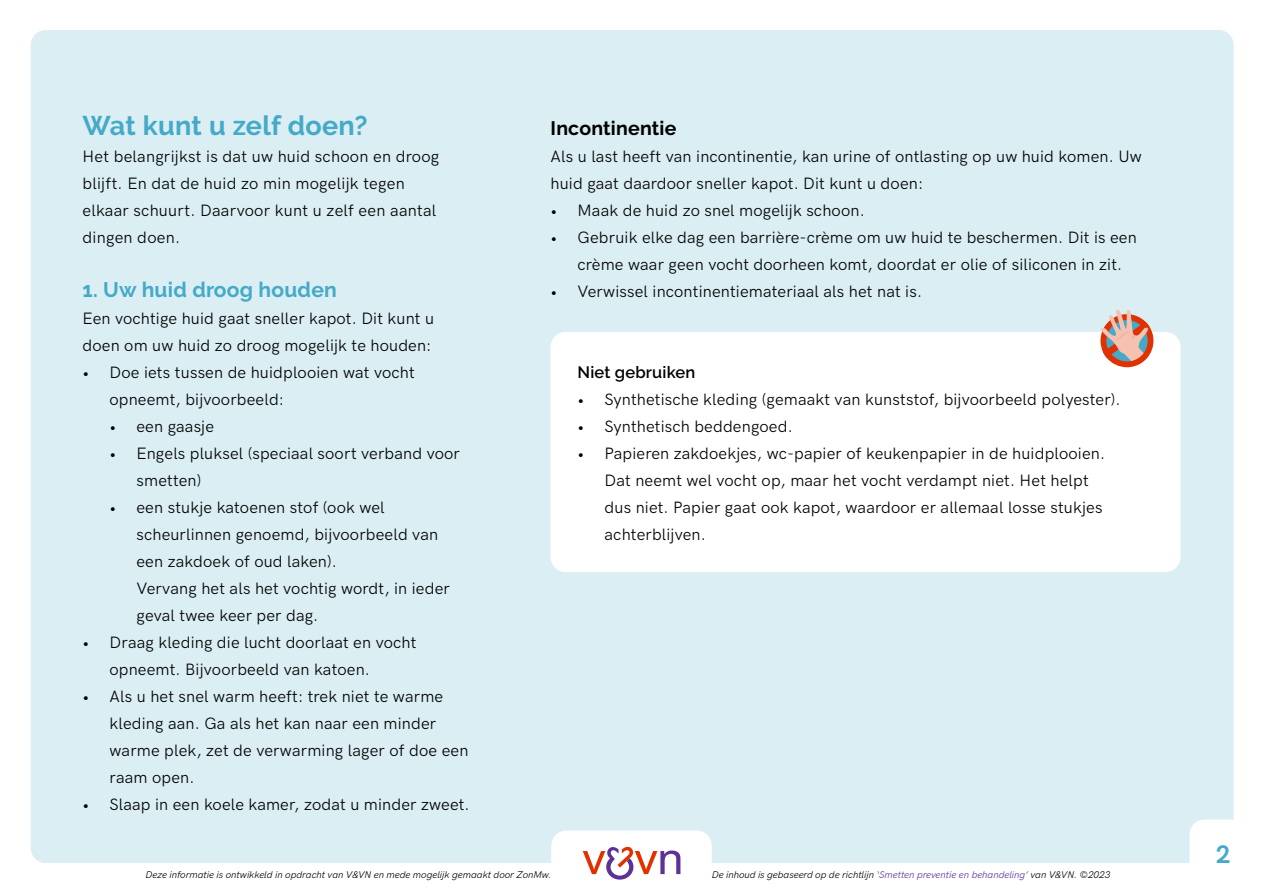
<style>
.page{position:relative;width:1263px;height:893px;background:#fff}
.page>*{position:absolute;margin:0;border:0;box-sizing:border-box;transform-origin:0 0}
.Kop_1__H2{font:700 27px "Raleway";letter-spacing:.01em;color:#45aac7}
.t1{font:700 25.5px "HK Grotesk";color:#45aac7}
.Kop_2__H3{font:700 21px "Raleway";letter-spacing:.01em;color:#45aac7}
.Kop_3__H4{font:700 19.5px "Raleway";letter-spacing:.01em;color:#000}
.Opsomming__p{font:16.5px/27px "HK Grotesk";letter-spacing:.01em;color:#000}
.Broodtekst__p{font:16.5px/27px "HK Grotesk";letter-spacing:.01em;color:#000}
.Kop_let-op__H6{font:600 16.5px "Raleway";letter-spacing:.01em;color:#000}
.t2{font:italic 9.75px "HK Grotesk";color:#000}
.s1{color:#5d3297}
</style>
<div class="page">
<div style="left:31px;top:30px;width:1203px;height:833px;background:#daeef4;border-radius:15px"></div>
<div style="left:1189px;top:819px;width:74px;height:74px;background:#fff;border-radius:15px"></div>
<div style="left:551px;top:830px;width:161px;height:63px;background:#fff;border-radius:15px"></div>
<svg style="left:583px;top:846px;width:97px;height:34px"></svg>
<div style="left:550px;top:332px;width:630px;height:240px;background:#fff;border-radius:15px"></div>
<svg style="left:1100px;top:309px;width:53px;height:58px"></svg>
<h2 class="Kop_1__H2" style="left:82px;top:110px;width:287px">Wat kunt u zelf doen?</h2>
<p class="Broodtekst__p" style="left:82px;top:142px;width:358px">Het belangrijkst is dat uw huid schoon en droog blijft. En dat de huid zo min mogelijk tegen elkaar schuurt. Daarvoor kunt u zelf een aantal dingen doen.</p>
<h3 class="Kop_2__H3" style="left:82px;top:278px;width:256px">1. Uw huid droog houden</h3>
<p class="Broodtekst__p" style="left:82px;top:304px;width:353px">Een vochtige huid gaat sneller kapot. Dit kunt u doen om uw huid zo droog mogelijk te houden:</p>
<p class="Opsomming__p" style="left:110px;top:358px;width:307px;text-indent:-27px">• Doe iets tussen de huidplooien wat vocht opneemt, bijvoorbeeld:</p>
<p class="Opsomming__p" style="left:110px;top:412px;width:106px">• een gaasje</p>
<p class="Opsomming__p" style="left:136px;top:439px;width:325px;text-indent:-27px">• Engels pluksel (speciaal soort verband voor smetten)</p>
<p class="Opsomming__p" style="left:136px;top:493px;width:315px;text-indent:-27px">• een stukje katoenen stof (ook wel scheurlinnen genoemd, bijvoorbeeld van een zakdoek of oud laken).<br>Vervang het als het vochtig wordt, in ieder geval twee keer per dag.</p>
<p class="Opsomming__p" style="left:110px;top:628px;width:308px;text-indent:-27px">• Draag kleding die lucht doorlaat en vocht opneemt. Bijvoorbeeld van katoen.</p>
<p class="Opsomming__p" style="left:110px;top:682px;width:360px;text-indent:-27px">• Als u het snel warm heeft: trek niet te warme kleding aan. Ga als het kan naar een minder warme plek, zet de verwarming lager of doe een raam open.</p>
<p class="Opsomming__p" style="left:82px;top:790px;width:389px">• Slaap in een koele kamer, zodat u minder zweet.</p>
<h4 class="Kop_3__H4" style="left:550px;top:117px;width:127px">Incontinentie</h4>
<p class="Broodtekst__p" style="left:550px;top:142px;width:593px">Als u last heeft van incontinentie, kan urine of ontlasting op uw huid komen. Uw huid gaat daardoor sneller kapot. Dit kunt u doen:</p>
<p class="Opsomming__p" style="left:550px;top:196px;width:316px">• Maak de huid zo snel mogelijk schoon.</p>
<p class="Opsomming__p" style="left:578px;top:223px;width:561px;text-indent:-27px">• Gebruik elke dag een barrière-crème om uw huid te beschermen. Dit is een crème waar geen vocht doorheen komt, doordat er olie of siliconen in zit.</p>
<p class="Opsomming__p" style="left:550px;top:277px;width:373px">• Verwissel incontinentiemateriaal als het nat is.</p>
<h6 class="Kop_let-op__H6" style="left:578px;top:363px;width:119px">Niet gebruiken</h6>
<p class="Opsomming__p" style="left:578px;top:385px;width:545px">• Synthetische kleding (gemaakt van kunststof, bijvoorbeeld polyester).</p>
<p class="Opsomming__p" style="left:578px;top:412px;width:217px">• Synthetisch beddengoed.</p>
<p class="Opsomming__p" style="left:604px;top:439px;width:502px;text-indent:-27px">• Papieren zakdoekjes, wc-papier of keukenpapier in de huidplooien.<br>Dat neemt wel vocht op, maar het vocht verdampt niet. Het helpt dus niet. Papier gaat ook kapot, waardoor er allemaal losse stukjes achterblijven.</p>
<p class="t2" style="left:145px;top:867px;width:407px">Deze informatie is ontwikkeld in opdracht van V&amp;VN en mede mogelijk gemaakt door ZonMw.</p>
<p class="t2" style="left:712px;top:867px;width:400px">De inhoud is gebaseerd op de richtlijn <span class="s1">‘Smetten preventie en behandeling’</span> van V&amp;VN. ©2023</p>
<h2 class="t1" style="left:1216px;top:835px;width:16px">2</h2>
</div>
